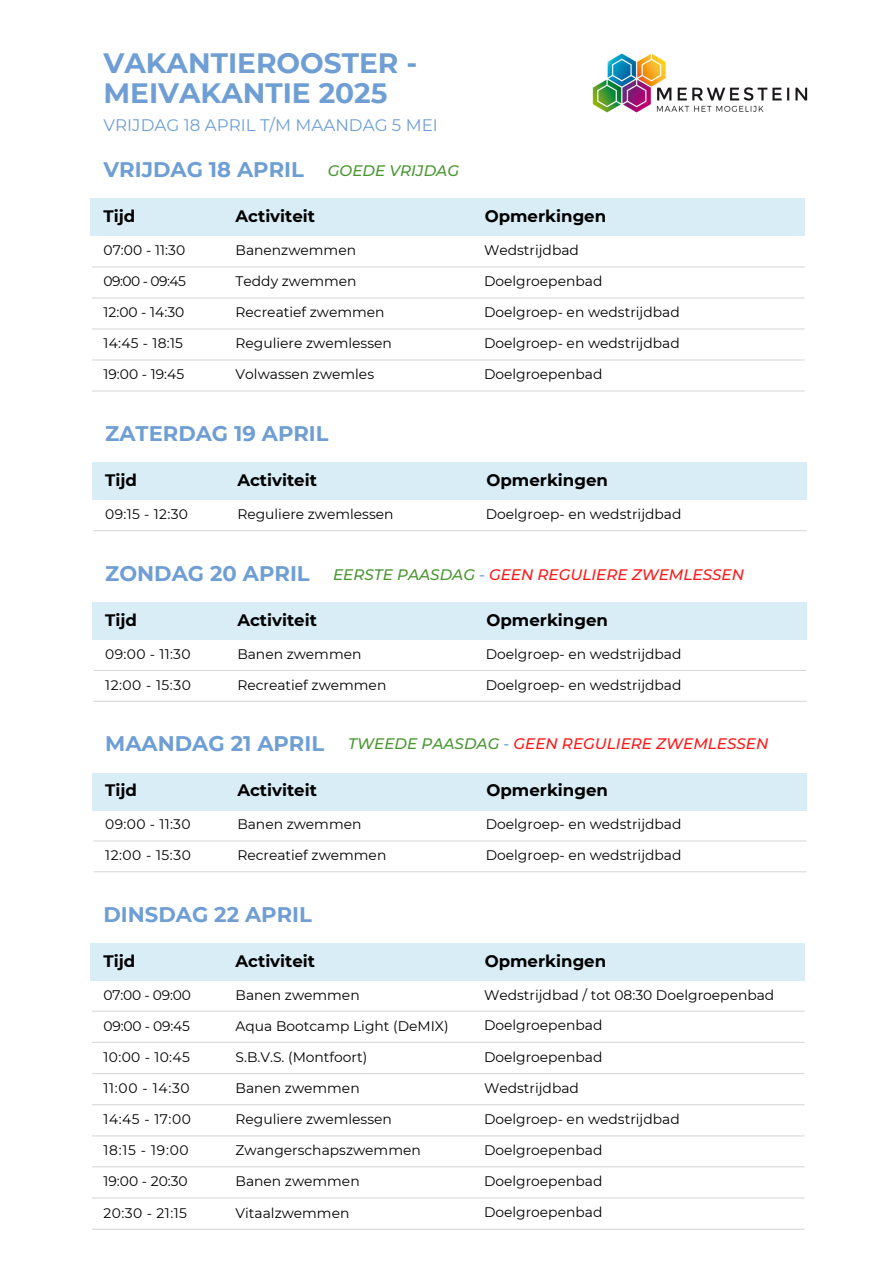
<style>
.page{position:relative;width:894px;height:1264px;background:#fff}
.page>*{position:absolute;margin:0;border:0;box-sizing:border-box;transform-origin:0 0}
.t1{font:700 28.05px/30.3px "Montserrat";color:#6e9ed4}
.t2{font:700 21.15px "Montserrat";color:#6e9ed4}
.t3{font:700 16.65px "Montserrat";color:#000}
.t4{font:16.65px "Montserrat";color:#6e9ed4}
.t5{font:italic 500 15.15px "Montserrat";color:#ff1616}
.t6{font:italic 500 15.15px "Montserrat";color:#489630}
.t7{font:13.8px "Montserrat";color:#000}
.s1{color:#489630}
.s2{color:#6e9ed4}
</style>
<div class="page">
<img style="left:592px;top:53px;width:216px;height:60px">
<div style="left:90px;top:199px;width:714px;height:37px;background:#d9edf7"></div>
<div style="left:92px;top:462px;width:714px;height:38px;background:#d9edf7"></div>
<div style="left:92px;top:602px;width:714px;height:37px;background:#d9edf7"></div>
<div style="left:92px;top:772px;width:714px;height:38px;background:#d9edf7"></div>
<hr style="left:92px;top:266px;width:712px;height:1px;background:#d9d9d9">
<hr style="left:94px;top:530px;width:712px;height:1px;background:#d9d9d9">
<hr style="left:94px;top:670px;width:712px;height:1px;background:#d9d9d9">
<hr style="left:94px;top:840px;width:712px;height:1px;background:#d9d9d9">
<hr style="left:94px;top:700px;width:712px;height:1px;background:#d9d9d9">
<hr style="left:94px;top:871px;width:712px;height:1px;background:#d9d9d9">
<hr style="left:92px;top:328px;width:712px;height:1px;background:#d9d9d9">
<hr style="left:92px;top:390px;width:712px;height:1px;background:#d9d9d9">
<hr style="left:92px;top:359px;width:712px;height:1px;background:#d9d9d9">
<hr style="left:92px;top:297px;width:712px;height:1px;background:#d9d9d9">
<div style="left:90px;top:943px;width:714px;height:37px;background:#d9edf7"></div>
<hr style="left:92px;top:1010px;width:712px;height:1px;background:#d9d9d9">
<hr style="left:92px;top:1104px;width:712px;height:1px;background:#d9d9d9">
<hr style="left:92px;top:1197px;width:712px;height:1px;background:#d9d9d9">
<hr style="left:92px;top:1228px;width:712px;height:1px;background:#d9d9d9">
<hr style="left:92px;top:1041px;width:712px;height:1px;background:#d9d9d9">
<hr style="left:92px;top:1135px;width:712px;height:1px;background:#d9d9d9">
<hr style="left:92px;top:1072px;width:712px;height:2px;background:#d9d9d9">
<hr style="left:92px;top:1166px;width:712px;height:1px;background:#d9d9d9">
<p class="t1" style="left:103px;top:48px;width:315px">VAKANTIEROOSTER -<br>MEIVAKANTIE 2025</p>
<p class="t4" style="left:103px;top:115px;width:336px">VRIJDAG 18 APRIL T/M MAANDAG 5 MEI</p>
<p class="t6" style="left:328px;top:161px;width:133px">GOEDE VRIJDAG</p>
<p class="t2" style="left:103px;top:157px;width:202px">VRIJDAG 18 APRIL</p>
<p class="t3" style="left:103px;top:206px;width:33px">Tijd</p>
<p class="t3" style="left:235px;top:206px;width:81px">Activiteit</p>
<h2 class="t3" style="left:484px;top:206px;width:123px">Opmerkingen</h2>
<h3 class="t7" style="left:103px;top:242px;width:83px">07:00 - 11:30</h3>
<p class="t7" style="left:235px;top:242px;width:122px">Banenzwemmen</p>
<p class="t7" style="left:484px;top:242px;width:96px">Wedstrijdbad</p>
<p class="t7" style="left:103px;top:273px;width:84px">09:00 - 09:45</p>
<p class="t7" style="left:103px;top:304px;width:82px">12:00 - 14:30</p>
<p class="t7" style="left:235px;top:273px;width:122px">Teddy zwemmen</p>
<p class="t7" style="left:235px;top:304px;width:150px">Recreatief zwemmen</p>
<h5 class="t7" style="left:484px;top:273px;width:120px">Doelgroepenbad</h5>
<h5 class="t7" style="left:484px;top:304px;width:197px">Doelgroep- en wedstrijdbad</h5>
<p class="t7" style="left:103px;top:335px;width:81px">14:45 - 18:15</p>
<p class="t7" style="left:235px;top:335px;width:158px">Reguliere zwemlessen</p>
<p class="t7" style="left:484px;top:335px;width:197px">Doelgroep- en wedstrijdbad</p>
<p class="t7" style="left:103px;top:366px;width:82px">19:00 - 19:45</p>
<p class="t7" style="left:235px;top:366px;width:140px">Volwassen zwemles</p>
<h5 class="t7" style="left:484px;top:366px;width:120px">Doelgroepenbad</h5>
<p class="t2" style="left:105px;top:420px;width:225px">ZATERDAG 19 APRIL</p>
<h1 class="t3" style="left:105px;top:470px;width:33px">Tijd</h1>
<p class="t3" style="left:237px;top:470px;width:81px">Activiteit</p>
<h5 class="t3" style="left:486px;top:470px;width:123px">Opmerkingen</h5>
<h5 class="t7" style="left:105px;top:506px;width:84px">09:15 - 12:30</h5>
<p class="t7" style="left:237px;top:506px;width:158px">Reguliere zwemlessen</p>
<p class="t7" style="left:485px;top:506px;width:197px">Doelgroep- en wedstrijdbad</p>
<p class="t2" style="left:105px;top:560px;width:206px">ZONDAG 20 APRIL</p>
<h2 class="t5" style="left:333px;top:565px;width:412px"><span class="s1">EERSTE PAASDAG</span> <span class="s2">-</span> GEEN REGULIERE ZWEMLESSEN</h2>
<h4 class="t3" style="left:105px;top:609px;width:33px">Tijd</h4>
<p class="t3" style="left:237px;top:609px;width:81px">Activiteit</p>
<h5 class="t3" style="left:486px;top:609px;width:123px">Opmerkingen</h5>
<h5 class="t7" style="left:105px;top:645px;width:87px">09:00 - 11:30</h5>
<p class="t7" style="left:105px;top:676px;width:87px">12:00 - 15:30</p>
<p class="t7" style="left:237px;top:645px;width:126px">Banen zwemmen</p>
<p class="t7" style="left:237px;top:676px;width:150px">Recreatief zwemmen</p>
<p class="t7" style="left:485px;top:645px;width:197px">Doelgroep- en wedstrijdbad</p>
<h2 class="t7" style="left:485px;top:676px;width:197px">Doelgroep- en wedstrijdbad</h2>
<p class="t2" style="left:105px;top:730px;width:220px">MAANDAG 21 APRIL</p>
<h3 class="t5" style="left:348px;top:734px;width:421px"><span class="s1">TWEEDE PAASDAG</span> <span class="s2">-</span> GEEN REGULIERE ZWEMLESSEN</h3>
<h2 class="t3" style="left:105px;top:780px;width:33px">Tijd</h2>
<p class="t3" style="left:237px;top:780px;width:81px">Activiteit</p>
<h5 class="t3" style="left:486px;top:780px;width:123px">Opmerkingen</h5>
<h5 class="t7" style="left:105px;top:816px;width:87px">09:00 - 11:30</h5>
<p class="t7" style="left:237px;top:816px;width:126px">Banen zwemmen</p>
<p class="t7" style="left:485px;top:816px;width:197px">Doelgroep- en wedstrijdbad</p>
<p class="t7" style="left:105px;top:846px;width:87px">12:00 - 15:30</p>
<p class="t7" style="left:237px;top:846px;width:150px">Recreatief zwemmen</p>
<h3 class="t7" style="left:485px;top:846px;width:197px">Doelgroep- en wedstrijdbad</h3>
<p class="t2" style="left:103px;top:901px;width:210px">DINSDAG 22 APRIL</p>
<h5 class="t3" style="left:103px;top:950px;width:33px">Tijd</h5>
<h5 class="t7" style="left:103px;top:986px;width:89px">07:00 - 09:00</h5>
<p class="t7" style="left:103px;top:1017px;width:88px">09:00 - 09:45</p>
<p class="t7" style="left:103px;top:1048px;width:88px">10:00 - 10:45</p>
<p class="t3" style="left:235px;top:950px;width:81px">Activiteit</p>
<p class="t3" style="left:484px;top:950px;width:123px">Opmerkingen</p>
<p class="t7" style="left:235px;top:986px;width:126px">Banen zwemmen</p>
<h5 class="t7" style="left:235px;top:1017px;width:214px">Aqua Bootcamp Light (DeMIX)</h5>
<p class="t7" style="left:235px;top:1048px;width:133px">S.B.V.S. (Montfoort)</p>
<p class="t7" style="left:484px;top:986px;width:292px">Wedstrijdbad / tot 08:30 Doelgroepenbad</p>
<p class="t7" style="left:484px;top:1017px;width:120px">Doelgroepenbad</p>
<p class="t7" style="left:484px;top:1048px;width:120px">Doelgroepenbad</p>
<h5 class="t7" style="left:103px;top:1079px;width:88px">11:00 - 14:30</h5>
<p class="t7" style="left:235px;top:1079px;width:126px">Banen zwemmen</p>
<p class="t7" style="left:484px;top:1079px;width:96px">Wedstrijdbad</p>
<p class="t7" style="left:103px;top:1110px;width:89px">14:45 - 17:00</p>
<h5 class="t7" style="left:235px;top:1110px;width:158px">Reguliere zwemlessen</h5>
<p class="t7" style="left:103px;top:1141px;width:87px">18:15 - 19:00</p>
<p class="t7" style="left:235px;top:1141px;width:187px">Zwangerschapszwemmen</p>
<p class="t7" style="left:103px;top:1172px;width:86px">19:00 - 20:30</p>
<p class="t7" style="left:103px;top:1204px;width:85px">20:30 - 21:15</p>
<h2 class="t7" style="left:235px;top:1172px;width:126px">Banen zwemmen</h2>
<h5 class="t7" style="left:235px;top:1204px;width:115px">Vitaalzwemmen</h5>
<p class="t7" style="left:484px;top:1110px;width:197px">Doelgroep- en wedstrijdbad</p>
<p class="t7" style="left:484px;top:1141px;width:120px">Doelgroepenbad</p>
<p class="t7" style="left:484px;top:1172px;width:120px">Doelgroepenbad</p>
<p class="t7" style="left:484px;top:1203px;width:120px">Doelgroepenbad</p>
</div>
